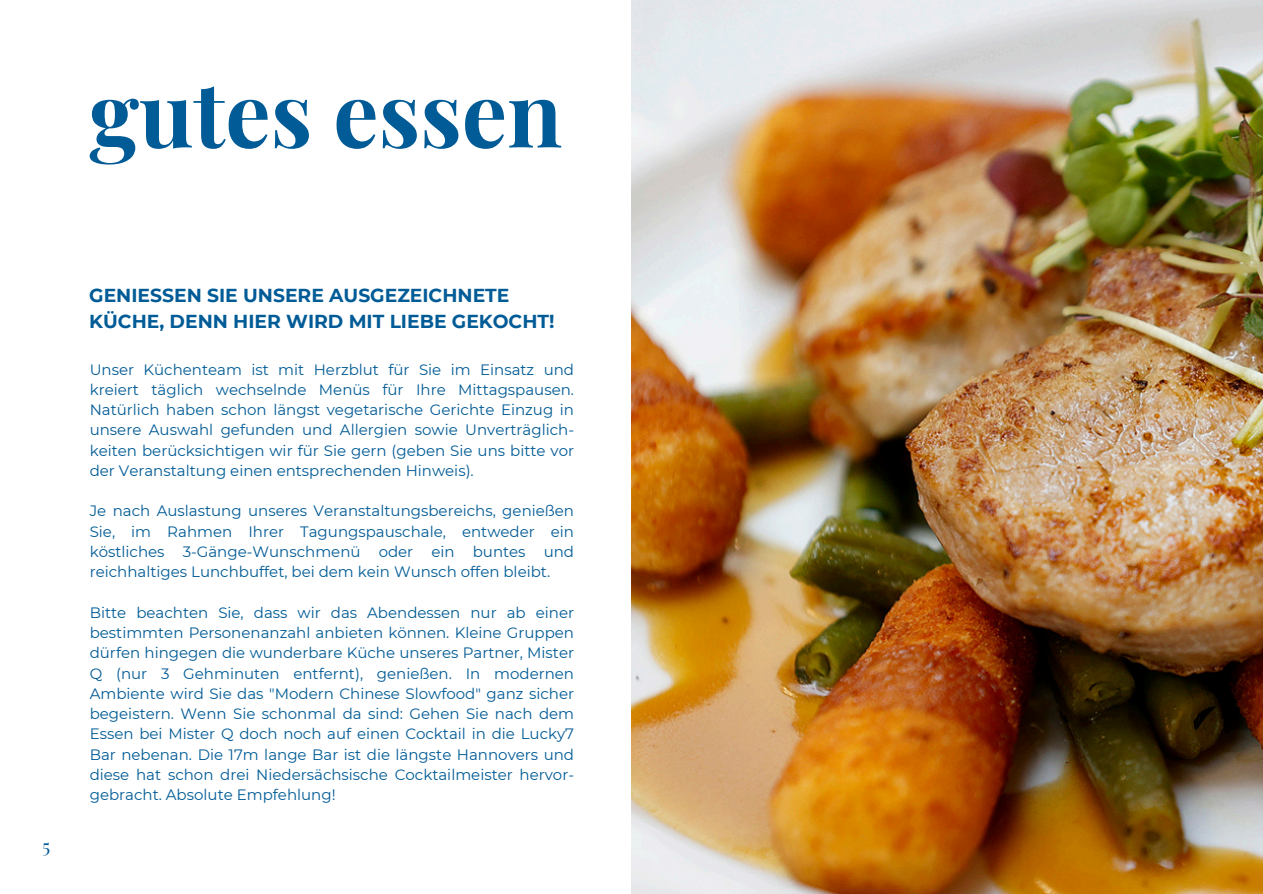
<style>
.page{position:relative;width:1263px;height:894px;background:#fff}
.page>*{position:absolute;margin:0;border:0;box-sizing:border-box;transform-origin:0 0}
.t1{font:700 90px "Playfair Display";color:#005b96}
.t2{font:700 18.75px/25.8px "Montserrat";color:#005b96}
.t3{font:18.75px "Playfair Display";color:#005b96}
.t4{font:15px/20.2px "Montserrat";color:#005b96;text-align:justify}
</style>
<div class="page">
<img style="left:631px;top:0;width:632px;height:893px">
<h1 class="t1" style="left:89px;top:50px;width:475px">gutes essen</h1>
<h2 class="t3" style="left:42px;top:832px;width:9px">5</h2>
<p class="t2" style="left:89px;top:282px;width:467px">GENIESSEN SIE UNSERE AUSGEZEICHNETE<br>KÜCHE, DENN HIER WIRD MIT LIEBE GEKOCHT!</p>
<p class="t4" style="left:90px;top:359px;width:486px">Unser Küchenteam ist mit Herzblut für Sie im Einsatz und kreiert täglich wechselnde Menüs für Ihre Mittagspausen.<br>Natürlich haben schon längst vegetarische Gerichte Einzug in unsere Auswahl gefunden und Allergien sowie Unverträglich&shy;keiten berücksichtigen wir für Sie gern (geben Sie uns bitte vor der Veranstaltung einen entsprechenden Hinweis).</p>
<p class="t4" style="left:90px;top:500px;width:486px">Je nach Auslastung unseres Veranstaltungsbereichs, genießen Sie, im Rahmen Ihrer Tagungspauschale, entweder ein köstliches 3-Gänge-Wunschmenü oder ein buntes und reichhaltiges Lunchbuffet, bei dem kein Wunsch offen bleibt.</p>
<p class="t4" style="left:90px;top:602px;width:486px">Bitte beachten Sie, dass wir das Abendessen nur ab einer bestimmten Personenanzahl anbieten können. Kleine Gruppen dürfen hingegen die wunderbare Küche unseres Partner, Mister Q (nur 3 Gehminuten entfernt), genießen. In modernen Ambiente wird Sie das "Modern Chinese Slowfood" ganz sicher begeistern. Wenn Sie schonmal da sind: Gehen Sie nach dem Essen bei Mister Q doch noch auf einen Cocktail in die Lucky7<br>Bar nebenan. Die 17m lange Bar ist die längste Hannovers und diese hat schon drei Niedersächsische Cocktailmeister hervor&shy;gebracht. Absolute Empfehlung!</p>
</div>
